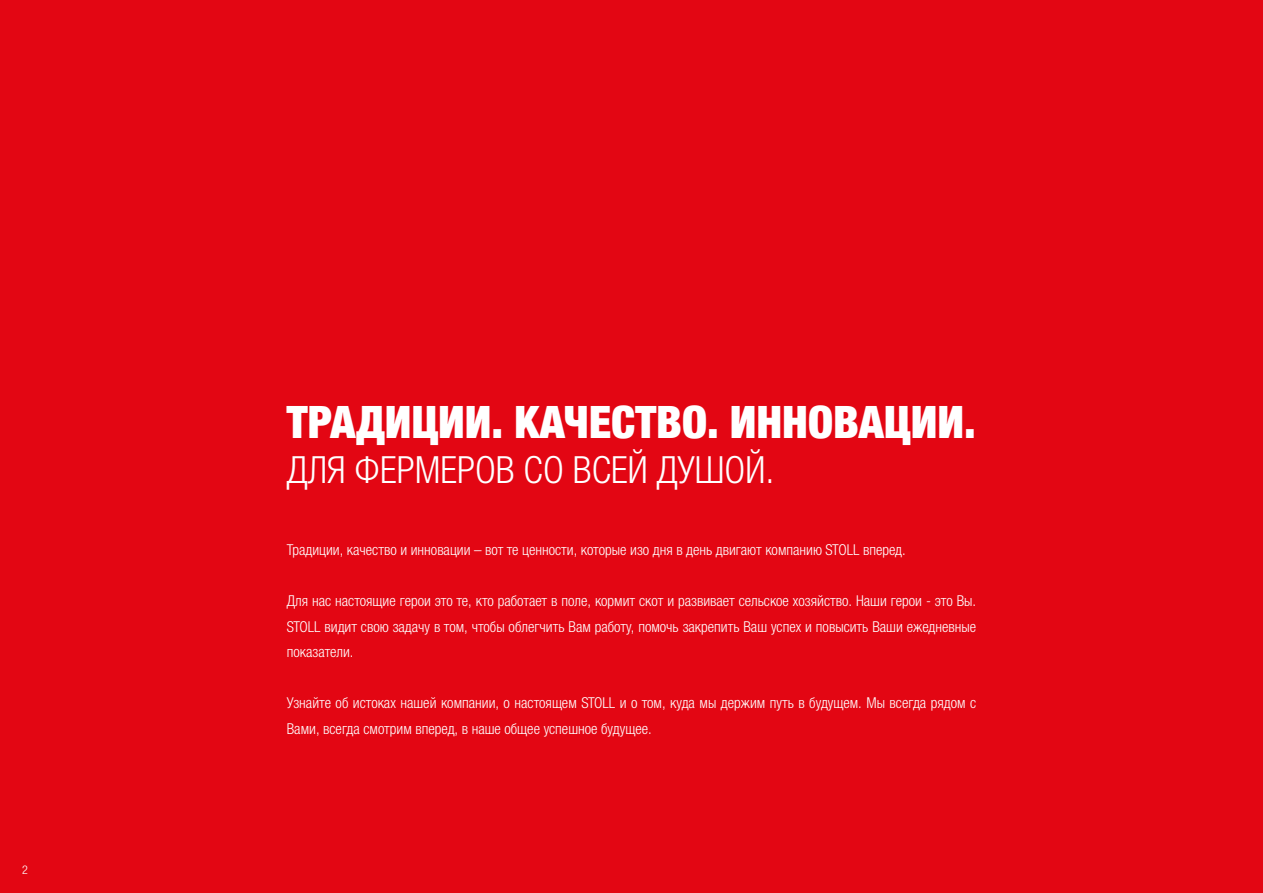
<style>
.page{position:relative;width:1263px;height:893px;background:#e30613}
.page>*{position:absolute;margin:0;border:0;box-sizing:border-box;transform-origin:0 0}
.t1{font:900 condensed 45px "Helvetica Neue LTW1 G";color:#fff}
.t2{font:300 condensed 37.5px "Helvetica Neue LTW1 G";color:#fff}
.t3{font:300 condensed 15px/25.5px "Helvetica Neue LTW1 G";color:#fff;text-align:justify}
.t4{font:300 condensed 12px "Helvetica Neue LTW1 G";color:#fff}
</style>
<div class="page">
<p class="t4" style="left:22px;top:863px;width:7px">2</p>
<h1 class="t1" style="left:287px;top:395px;width:690px">ТРАДИЦИИ. КАЧЕСТВО. ИННОВАЦИИ.</h1>
<h2 class="t2" style="left:287px;top:448px;width:489px">ДЛЯ ФЕРМЕРОВ СО ВСЕЙ ДУШОЙ.</h2>
<p class="t3" style="left:287px;top:537px;width:620px">Традиции, качество и инновации – вот те ценности, которые изо дня в день двигают компанию STOLL вперед.</p>
<p class="t3" style="left:287px;top:588px;width:691px">Для нас настоящие герои это те, кто работает в поле, кормит скот и развивает сельское хозяйство. Наши герои - это Вы.<br>STOLL видит свою задачу в том, чтобы облегчить Вам работу, помочь закрепить Ваш успех и повысить Ваши ежедневные показатели.</p>
<p class="t3" style="left:287px;top:690px;width:691px">Узнайте об истоках нашей компании, о настоящем STOLL и о том, куда мы держим путь в будущем. Мы всегда рядом с<br>Вами, всегда смотрим вперед, в наше общее успешное будущее.</p>
</div>
